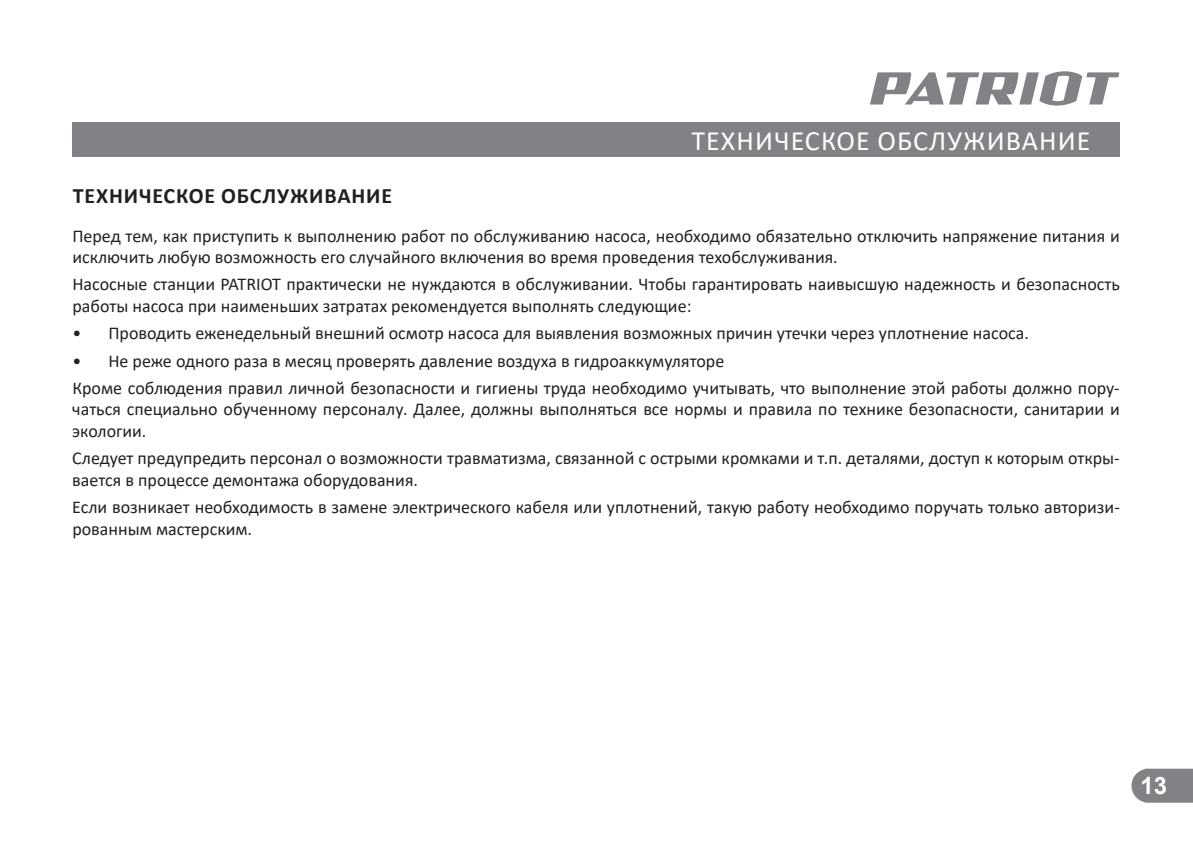
<style>
.page{position:relative;width:1193px;height:841px;background:#fff}
.page>*{position:absolute;margin:0;border:0;box-sizing:border-box;transform-origin:0 0}
.t1{font:28px "Calibri";letter-spacing:.04em;color:#fff}
.t2{font:700 24px "Arial";color:#fff}
.t3{font:700 22px "Calibri";letter-spacing:.04em;color:#231f20}
.t4{font:18px/21.6px "Calibri";color:#231f20}
</style>
<div class="page">
<svg style="left:1131px;top:769px;width:61px;height:34px"></svg>
<svg style="left:870px;top:71px;width:249px;height:35px"></svg>
<div style="left:72px;top:122px;width:1047px;height:34px;background:#808285"></div>
<h1 class="t1" style="left:691px;top:121px;width:400px">ТЕХНИЧЕСКОЕ ОБСЛУЖИВАНИЕ</h1>
<p class="t3" style="left:73px;top:180px;width:321px">ТЕХНИЧЕСКОЕ ОБСЛУЖИВАНИЕ</p>
<p class="t4" style="left:72px;top:224px;width:1048px">Перед тем, как приступить к выполнению работ по обслуживанию насоса, необходимо обязательно отключить напряжение питания и исключить любую возможность его случайного включения во время проведения техобслуживания.</p>
<p class="t4" style="left:72px;top:273px;width:1048px">Насосные станции PATRIOT практически не нуждаются в обслуживании. Чтобы гарантировать наивысшую надежность и безопасность работы насоса при наименьших затратах рекомендуется выполнять следующие:</p>
<p class="t4" style="left:72px;top:322px;width:958px">• Проводить еженедельный внешний осмотр насоса для выявления возможных причин утечки через уплотнение насоса.</p>
<p class="t4" style="left:72px;top:347px;width:1048px;line-height:27.2px">• Не реже одного раза в месяц проверять давление воздуха в гидроаккумуляторе<br>Кроме соблюдения правил личной безопасности и гигиены труда необходимо учитывать, что выполнение этой работы должно пору-</p>
<p class="t4" style="left:72px;top:398px;width:1048px">чаться специально обученному персоналу. Далее, должны выполняться все нормы и правила по технике безопасности, санитарии и экологии.</p>
<p class="t4" style="left:72px;top:447px;width:1048px">Следует предупредить персонал о возможности травматизма, связанной с острыми кромками и т.п. деталями, доступ к которым откры&shy;вается в процессе демонтажа оборудования.</p>
<p class="t4" style="left:72px;top:496px;width:1049px">Если возникает необходимость в замене электрического кабеля или уплотнений, такую работу необходимо поручать только авторизи&shy;рованным мастерским.</p>
<h2 class="t2" style="left:1140px;top:769px;width:28px">13</h2>
</div>
